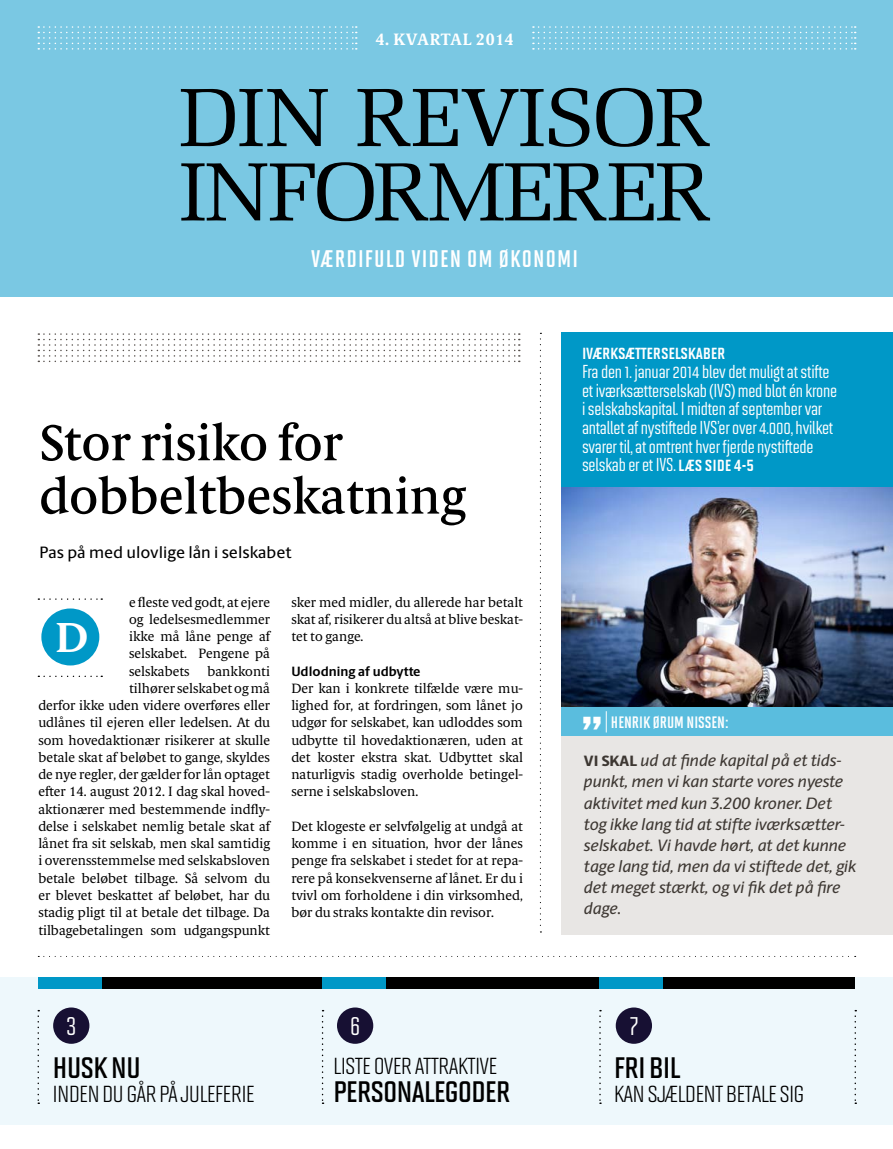
<style>
.page{position:relative;width:893px;height:1149px;background:#fff}
.page>*{position:absolute;margin:0;border:0;box-sizing:border-box;transform-origin:0 0}
.Rubrik_36__serif{font:500 50.55px/53.2px "Berling Serif Text";color:#000}
.t1{font:800 43.65px "Berling Sans";color:#fff}
.Brød{font:700 42px "Berling Serif Text";color:#fff}
.Brød-2{font:34.5px "Solano Gothic MVB Sb SC";letter-spacing:-.03em;color:#000}
.Brød-3{font:27px "Solano Gothic MVB Rg SC";letter-spacing:-.03em;color:#000}
.Brød-4{font:25.5px "Solano Gothic MVB Md Cap";color:#fff}
.t2{font:700 24px "Solano Gothic MVB";letter-spacing:.05em;color:#fff}
.Brød-5{font:500 18.75px/18.8px "Solano Gothic MVB";letter-spacing:-.01em;color:#fff}
.Brød-6{font:18.75px "Solano Gothic MVB Bd SC";letter-spacing:-.01em;color:#fff}
.Billedtekst{font:italic 500 16.5px/21px "Berling Sans";color:#3d3732}
.Manchet{font:500 16.5px "Berling Sans";color:#000}
.t3{font:16.5px "Solano Gothic MVB Bd Cap";color:#fff}
.t4{font:700 16.5px "Berling Serif Text";letter-spacing:.04em;color:#fff}
.Brød-7{font:13.5px/17.2px "Berling Serif Text";color:#000;text-align:justify}
.Mellemrubrik_sans{font:700 13.5px "Berling Sans";color:#000}
.s1{font-family:"Solano Gothic MVB Bd SC";font-weight:400}
.s2{font-weight:800;font-style:normal;font-size:15px}
</style>
<div class="page">
<svg style="left:540px;top:333px;width:1px;height:599px"></svg>
<div style="left:0;top:977px;width:893px;height:147px;background:#eef8fc"></div>
<div style="left:38px;top:977px;width:817px;height:11px;background:#000"></div>
<div style="left:337px;top:1007px;width:36px;height:36px;background:#171033;border-radius:50%"></div>
<div style="left:616px;top:1007px;width:36px;height:36px;background:#171033;border-radius:50%"></div>
<div style="left:53px;top:1007px;width:36px;height:36px;background:#171033;border-radius:50%"></div>
<svg style="left:38px;top:1009px;width:1px;height:94px"></svg>
<svg style="left:854px;top:1009px;width:2px;height:94px"></svg>
<svg style="left:322px;top:1010px;width:2px;height:93px"></svg>
<svg style="left:599px;top:1009px;width:2px;height:94px"></svg>
<div style="left:38px;top:977px;width:64px;height:11px;background:#0098c7"></div>
<div style="left:322px;top:977px;width:64px;height:11px;background:#0098c7"></div>
<div style="left:599px;top:977px;width:64px;height:11px;background:#0098c7"></div>
<div style="left:41px;top:608px;width:58px;height:57px;background:#0098c7;border-radius:50%"></div>
<svg style="left:38px;top:675px;width:64px;height:1px"></svg>
<svg style="left:38px;top:598px;width:64px;height:1px"></svg>
<svg style="left:38px;top:333px;width:482px;height:29px"></svg>
<div style="left:561px;top:332px;width:332px;height:165px;background:#0098c7"></div>
<div style="left:561px;top:703px;width:332px;height:231px;background:#e8e6e4"></div>
<img style="left:561px;top:488px;width:332px;height:219px">
<div style="left:561px;top:707px;width:332px;height:28px;background:#5abdde"></div>
<svg style="left:606px;top:711px;width:1px;height:21px"></svg>
<div style="left:0;top:0;width:893px;height:296px;background:#7ac8e3"></div>
<svg style="left:38px;top:26px;width:818px;height:24px"></svg>
<svg style="left:181px;top:162px;width:529px;height:59px"></svg>
<svg style="left:181px;top:88px;width:529px;height:59px"></svg>
<p class="t4" style="left:376px;top:30px;width:140px">4. KVARTAL 2014</p>
<p class="t2" style="left:311px;top:246px;width:269px">VÆRDIFULD VIDEN OM ØKONOMI</p>
<p class="Rubrik_36__serif" style="left:39px;top:416px;width:428px">Stor risiko for dobbeltbeskatning</p>
<p class="Manchet" style="left:39px;top:542px;width:254px">Pas på med ulovlige lån i selskabet</p>
<p class="Brød-7" style="left:129px;top:593px;width:142px">e fleste ved godt, at ejere og ledelsesmedlemmer ikke må låne penge af selskabet. Pengene på selskabets</p>
<p class="Brød-7" style="left:291px;top:593px;width:233px">sker med midler, du allerede har betalt skat af, risikerer du altså at blive beskat&shy;tet to gange.</p>
<p class="Mellemrubrik_sans" style="left:291px;top:662px;width:131px">Udlodning af udbytte</p>
<p class="Brød-7" style="left:291px;top:679px;width:233px">Der kan i konkrete tilfælde være mu&shy;lighed for, at fordringen, som lånet jo udgør for selskabet, kan udloddes som udbytte til hovedaktionæren, uden at det koster ekstra skat. Udbyttet skal naturligvis stadig overholde betingel&shy;serne i selskabsloven.</p>
<p class="Brød-7" style="left:291px;top:817px;width:233px">Det klogeste er selvfølgelig at undgå at komme i en situation, hvor der lånes penge fra selskabet i stedet for at repa&shy;rere på konsekvenserne af lånet. Er du i tvivl om forholdene i din virksomhed, bør du straks kontakte din revisor.</p>
<p class="Brød" style="left:56px;top:611px;width:35px">D</p>
<p class="Brød-7" style="left:38px;top:662px;width:233px;text-align:right">bankkonti<br>tilhører selskabet og må<br>derfor ikke uden videre overføres eller udlånes til ejeren eller ledelsen. At du som hovedaktionær risikerer at skulle betale skat af beløbet to gange, skyldes de nye regler, der gælder for lån optaget efter 14. august 2012. I dag skal hoved&shy;aktionærer med bestemmende indfly&shy;delse i selskabet nemlig betale skat af lånet fra sit selskab, men skal samtidig i overensstemmelse med selskabsloven betale beløbet tilbage. Så selvom du er blevet beskattet af beløbet, har du stadig pligt til at betale det tilbage. Da tilbagebetalingen som udgangspunkt</p>
<p class="Brød-6" style="left:582px;top:342px;width:145px">IVÆRKSÆTTERSELSKABER</p>
<p class="Brød-5" style="left:582px;top:362px;width:257px">Fra den 1. januar 2014 blev det muligt at stifte et iværksætterselskab (IVS) med blot én krone i selskabskapital. I midten af september var antallet af nystiftede IVS’er over 4.000, hvilket svarer til, at omtrent hver fjerde nystiftede selskab er et IVS. <span class="s1">LÆS SIDE 4-5</span></p>
<p class="t1" style="left:582px;top:704px;width:22px">”</p>
<p class="t3" style="left:611px;top:713px;width:119px">HENRIK ØRUM NISSEN:</p>
<p class="Billedtekst" style="left:584px;top:750px;width:274px"><span class="s2">VI SKAL</span> ud at finde kapital på et tids&shy;punkt, men vi kan starte vores nyeste aktivitet med kun 3.200 kroner. Det tog ikke lang tid at stifte iværksætter&shy;selskabet. Vi havde hørt, at det kunne tage lang tid, men da vi stiftede det, gik det meget stærkt, og vi fik det på fire dage.</p>
<p class="Brød-4" style="left:66px;top:1012px;width:12px">3</p>
<p class="Brød-4" style="left:350px;top:1012px;width:12px">6</p>
<p class="Brød-4" style="left:629px;top:1012px;width:12px">7</p>
<p class="Brød-2" style="left:53px;top:1046px;width:90px">HUSK NU</p>
<p class="Brød-3" style="left:53px;top:1077px;width:204px">INDEN DU GÅR PÅ JULEFERIE</p>
<p class="Brød-3" style="left:333px;top:1049px;width:166px">LISTE OVER ATTRAKTIVE</p>
<p class="Brød-2" style="left:333px;top:1070px;width:179px">PERSONALEGODER</p>
<p class="Brød-2" style="left:614px;top:1046px;width:68px">FRI BIL</p>
<p class="Brød-3" style="left:614px;top:1077px;width:192px">KAN SJÆLDENT BETALE SIG</p>
</div>
